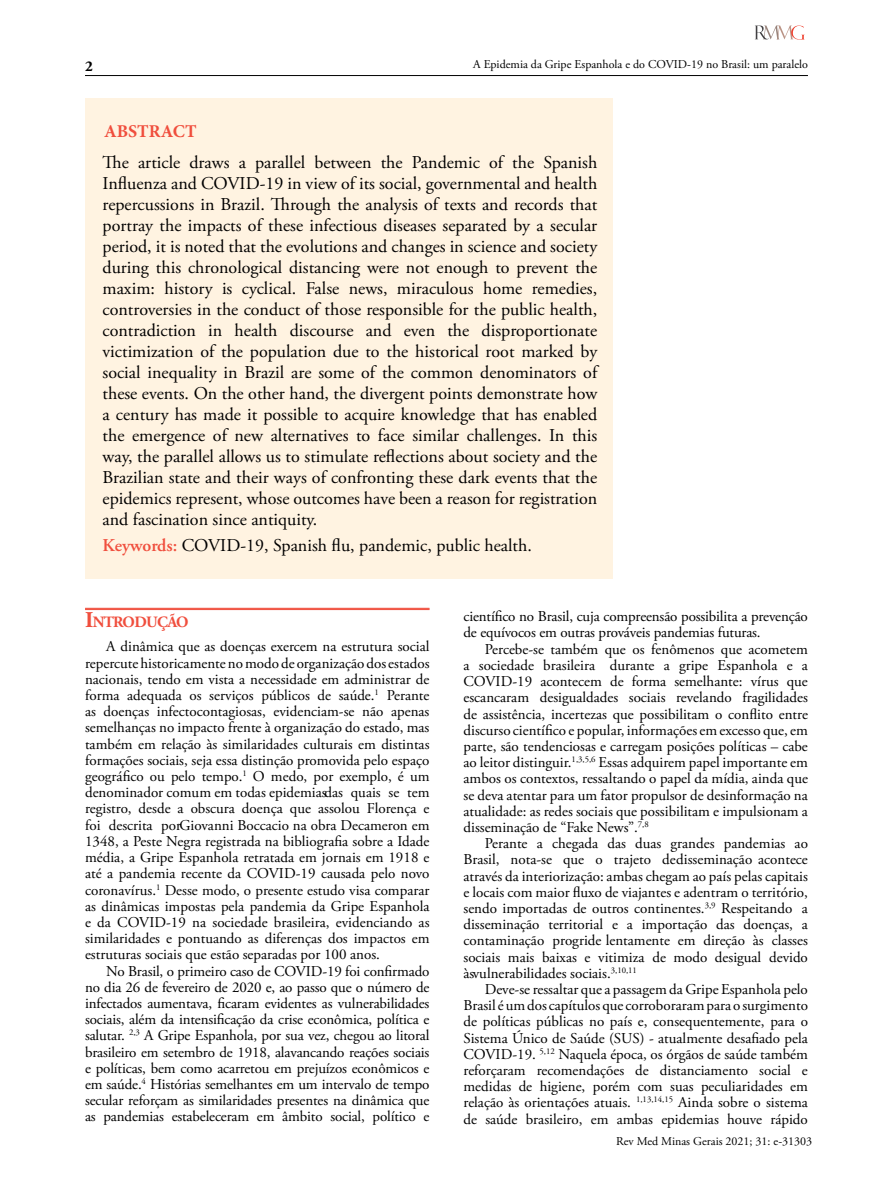
<style>
.page{position:relative;width:893px;height:1191px;background:#fff}
.page>*{position:absolute;margin:0;border:0;box-sizing:border-box;transform-origin:0 0}
.t1{font:18px/21px "Adobe Garamond Pro";color:#000;text-align:justify}
.t2{font:700 18px "Minion Pro";color:#f04e3d}
.t3{font:700 15.75px "Adobe Garamond Pro";letter-spacing:-.045em;color:#f04e3d}
.t4{font:15px/16.2px "Adobe Garamond Pro";color:#000;text-align:justify}
.t5{font:700 15px "Adobe Garamond Pro";color:#000}
.t6{font:12px "Adobe Garamond Pro";color:#000}
.t7{font:12px "Adobe Garamond Pro";color:#000101}
.s1{font-weight:600;color:#f04e3d}
.s2{font-size:22.5px}
</style>
<div class="page">
<hr style="left:85px;top:75px;width:723px;height:1px;background:#000">
<svg style="left:755px;top:26px;width:50px;height:14px"></svg>
<hr style="left:85px;top:608px;width:344px;height:1px;background:#f04e3d">
<hr style="left:85px;top:609px;width:344px;height:1px;background:#f04e3d">
<div style="left:85px;top:98px;width:527px;height:480px;background:#fff3e1"></div>
<p class="t5" style="left:85px;top:57px;width:9px">2</p>
<p class="t6" style="left:473px;top:57px;width:336px">A Epidemia da Gripe Espanhola e do COVID-19 no Brasil: um paralelo</p>
<p class="t2" style="left:104px;top:118px;width:94px">ABSTRACT</p>
<p class="t1" style="left:103px;top:152px;width:496px">The article draws a parallel between the Pandemic of the Spanish Influenza and COVID-19 in view of its social, governmental and health repercussions in Brazil. Through the analysis of texts and records that portray the impacts of these infectious diseases separated by a secular period, it is noted that the evolutions and changes in science and society during this chronological distancing were not enough to prevent the maxim: history is cyclical. False news, miraculous home remedies, controversies in the conduct of those responsible for the public health, contradiction in health discourse and even the disproportionate victimization of the population due to the historical root marked by social inequality in Brazil are some of the common denominators of these events. On the other hand, the divergent points demonstrate how a century has made it possible to acquire knowledge that has enabled the emergence of new alternatives to face similar challenges. In this way, the parallel allows us to stimulate reflections about society and the Brazilian state and their ways of confronting these dark events that the epidemics represent, whose outcomes have been a reason for registration and fascination since antiquity.</p>
<p class="t1" style="left:103px;top:535px;width:431px"><span class="s1">Keywords:</span> COVID-19, Spanish flu, pandemic, public health.</p>
<p class="t3" style="left:85px;top:612px;width:105px"><span class="s2">I</span>NTRODUÇÃO</p>
<p class="t4" style="left:85px;top:639px;width:346px;text-indent:21px">A dinâmica que as doenças exercem na estrutura social repercute historicamente no modo de organização dos estados nacionais, tendo em vista a necessidade em administrar de forma adequada os serviços públicos de saúde.<sup>1</sup> Perante as doenças infectocontagiosas, evidenciam-se não apenas semelhanças no impacto frente à organização do estado, mas também em relação às similaridades culturais em distintas formações sociais, seja essa distinção promovida pelo espaço geográfico ou pelo tempo.<sup>1</sup> O medo, por exemplo, é um denominador comum em todas epidemias das quais se tem registro, desde a obscura doença que assolou Florença e foi descrita por Giovanni Boccacio na obra Decameron em 1348, a Peste Negra registrada na bibliografia sobre a Idade média, a Gripe Espanhola retratada em jornais em 1918 e até a pandemia recente da COVID-19 causada pelo novo coronavírus.<sup>1</sup> Desse modo, o presente estudo visa comparar as dinâmicas impostas pela pandemia da Gripe Espanhola e da COVID-19 na sociedade brasileira, evidenciando as similaridades e pontuando as diferenças dos impactos em estruturas sociais que estão separadas por 100 anos.</p>
<p class="t4" style="left:85px;top:963px;width:346px;text-indent:21px">No Brasil, o primeiro caso de COVID-19 foi confirmado no dia 26 de fevereiro de 2020 e, ao passo que o número de infectados aumentava, ficaram evidentes as vulnerabilidades sociais, além da intensificação da crise econômica, política e salutar. <sup>2,3</sup> A Gripe Espanhola, por sua vez, chegou ao litoral brasileiro em setembro de 1918, alavancando reações sociais e políticas, bem como acarretou em prejuízos econômicos e em saúde.<sup>4</sup> Histórias semelhantes em um intervalo de tempo secular reforçam as similaridades presentes na dinâmica que as pandemias estabeleceram em âmbito social, político e</p>
<p class="t4" style="left:463px;top:609px;width:346px">científico no Brasil, cuja compreensão possibilita a prevenção de equívocos em outras prováveis pandemias futuras.</p>
<p class="t4" style="left:463px;top:641px;width:346px;text-indent:21px">Percebe-se também que os fenômenos que acometem a sociedade brasileira durante a gripe Espanhola e a COVID-19 acontecem de forma semelhante: vírus que escancaram desigualdades sociais revelando fragilidades de assistência, incertezas que possibilitam o conflito entre discurso científico e popular, informações em excesso que, em parte, são tendenciosas e carregam posições políticas – cabe ao leitor distinguir.<sup>1,3,5,6</sup> Essas adquirem papel importante em ambos os contextos, ressaltando o papel da mídia, ainda que se deva atentar para um fator propulsor de desinformação na atualidade: as redes sociais que possibilitam e impulsionam a disseminação de “Fake News”.<sup>7,8</sup></p>
<p class="t4" style="left:463px;top:836px;width:346px;text-indent:21px">Perante a chegada das duas grandes pandemias ao Brasil, nota-se que o trajeto de disseminação acontece através da interiorização: ambas chegam ao país pelas capitais e locais com maior fluxo de viajantes e adentram o território, sendo importadas de outros continentes.<sup>3,9</sup> Respeitando a disseminação territorial e a importação das doenças, a contaminação progride lentamente em direção às classes sociais mais baixas e vitimiza de modo desigual devido às vulnerabilidades sociais.<sup>3,10,11</sup></p>
<p class="t4" style="left:463px;top:981px;width:346px;text-indent:21px">Deve-se ressaltar que a passagem da Gripe Espanhola pelo Brasil é um dos capítulos que corroboraram para o surgimento de políticas públicas no país e, consequentemente, para o Sistema Único de Saúde (SUS) - atualmente desafiado pela COVID-19. <sup>5,12</sup> Naquela época, os órgãos de saúde também reforçaram recomendações de distanciamento social e medidas de higiene, porém com suas peculiaridades em relação às orientações atuais. <sup>1,13,14,15</sup> Ainda sobre o sistema de saúde brasileiro, em ambas epidemias houve rápido</p>
<p class="t7" style="left:616px;top:1133px;width:197px">Rev Med Minas Gerais 2021; 31: e-31303</p>
</div>
